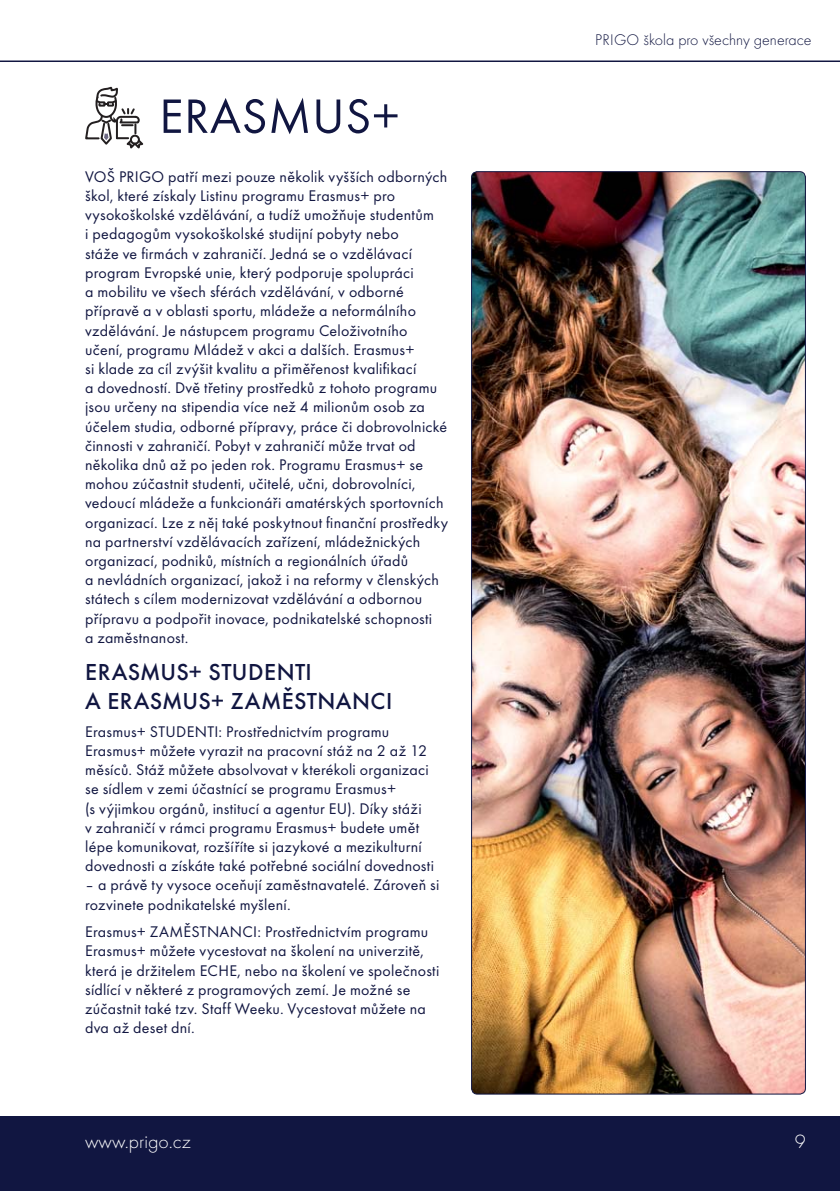
<style>
.page{position:relative;width:840px;height:1191px;background:#fff}
.page>*{position:absolute;margin:0;border:0;box-sizing:border-box;transform-origin:0 0}
.t1{font:50px "Futura TOT";letter-spacing:.015em;color:#111641}
.t2{font:500 24px/28.8px "Futura TOT";letter-spacing:.02em;color:#111641}
.t3{font:20px "Futura TOT Ligh";color:#fff}
.t4{font:16px/19.2px "Futura TOT";letter-spacing:.015em;color:#111641}
.t5{font:16px "Futura TOT Ligh";color:#111641}
</style>
<div class="page">
<svg style="left:85px;top:86px;width:59px;height:63px"></svg>
<div style="left:0;top:1116px;width:839px;height:75px;background:#111641"></div>
<hr style="left:0;top:60px;width:839px;height:2px;background:#111641">
<img style="left:471px;top:172px;width:334px;height:922px;border-radius:6px">
<h1 class="t1" style="left:159px;top:93px;width:242px">ERASMUS+</h1>
<p class="t4" style="left:85px;top:168px;width:364px">VOŠ PRIGO patří mezi pouze několik vyšších odborných škol, které získaly Listinu programu Erasmus+ pro vysokoškolské vzdělávání, a tudíž umožňuje studentům<br>i pedagogům vysokoškolské studijní pobyty nebo<br>stáže ve firmách v zahraničí. Jedná se o vzdělávací program Evropské unie, který podporuje spolupráci<br>a mobilitu ve všech sférách vzdělávání, v odborné přípravě a v oblasti sportu, mládeže a neformálního vzdělávání. Je nástupcem programu Celoživotního učení, programu Mládež v akci a dalších. Erasmus+<br>si klade za cíl zvýšit kvalitu a přiměřenost kvalifikací<br>a dovedností. Dvě třetiny prostředků z tohoto programu jsou určeny na stipendia více než 4 milionům osob za účelem studia, odborné přípravy, práce či dobrovolnické činnosti v zahraničí. Pobyt v zahraničí může trvat od několika dnů až po jeden rok. Programu Erasmus+ se mohou zúčastnit studenti, učitelé, učni, dobrovolníci, vedoucí mládeže a funkcionáři amatérských sportovních organizací. Lze z něj také poskytnout finanční prostředky na partnerství vzdělávacích zařízení, mládežnických organizací, podniků, místních a regionálních úřadů<br>a nevládních organizací, jakož i na reformy v členských státech s cílem modernizovat vzdělávání a odbornou přípravu a podpořit inovace, podnikatelské schopnosti<br>a zaměstnanost.</p>
<h2 class="t2" style="left:85px;top:659px;width:308px">ERASMUS+ STUDENTI<br>A ERASMUS+ ZAMĚSTNANCI</h2>
<p class="t4" style="left:85px;top:722px;width:350px">Erasmus+ STUDENTI: Prostřednictvím programu Erasmus+ můžete vyrazit na pracovní stáž na 2 až 12 měsíců. Stáž můžete absolvovat v kterékoli organizaci se sídlem v zemi účastnící se programu Erasmus+<br>(s výjimkou orgánů, institucí a agentur EU). Díky stáži<br>v zahraničí v rámci programu Erasmus+ budete umět lépe komunikovat, rozšíříte si jazykové a mezikulturní dovednosti a získáte také potřebné sociální dovednosti</p>
<p class="t4" style="left:85px;top:876px;width:355px">– a právě ty vysoce oceňují zaměstnavatelé. Zároveň si rozvinete podnikatelské myšlení.</p>
<p class="t4" style="left:85px;top:923px;width:355px">Erasmus+ ZAMĚSTNANCI: Prostřednictvím programu Erasmus+ můžete vycestovat na školení na univerzitě, která je držitelem ECHE, nebo na školení ve společnosti sídlící v některé z programových zemí. Je možné se zúčastnit také tzv. Staff Weeku. Vycestovat můžete na dva až deset dní.</p>
<p class="t5" style="left:595px;top:32px;width:218px">PRIGO škola pro všechny generace</p>
<p class="t3" style="left:85px;top:1131px;width:107px">www.prigo.cz</p>
<p class="t3" style="left:794px;top:1131px;width:12px">9</p>
</div>
